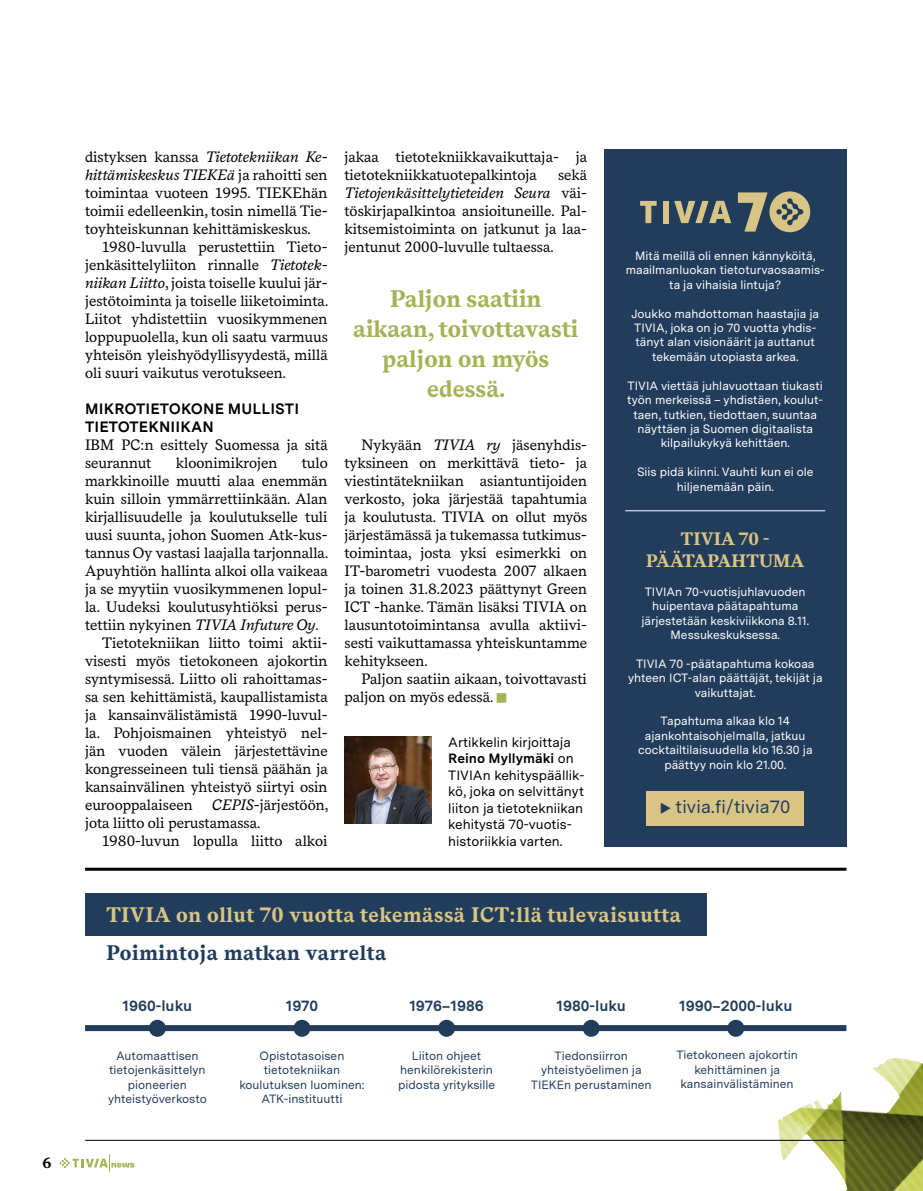
<style>
.page{position:relative;width:923px;height:1191px;background:#fff}
.page>*{position:absolute;margin:0;border:0;box-sizing:border-box;transform-origin:0 0}
.t1{font:700 24px/30px "Messina Serif";color:#a7b255;text-align:center}
.t2{font:700 21px "Messina Serif";letter-spacing:.025em;color:#d8c484}
.t3{font:700 21px "Messina Serif";letter-spacing:.025em;color:#223d5c}
.t4{font:700 18px/21.6px "Messina Serif";letter-spacing:.01em;color:#d8c484;text-align:center}
.t5{font:18px "Messina Sans";letter-spacing:.01em;color:#223d5c}
.t6{font:15px/18px "Messina Serif";color:#000;text-align:justify}
.t7{font:700 15px "Messina Sans";color:#223d5c}
.t8{font:700 15px/18px "Messina Sans";letter-spacing:.01em;color:#000}
.t9{font:700 15px "Messina Serif";color:#000}
.t10{font:13.5px/16.5px "Messina Sans";color:#000}
.t11{font:12px/14.4px "Messina Sans";color:#fff;text-align:center}
.t12{font:12px/14.4px "Messina Sans";color:#223d5c;text-align:center}
.s1{font-style:italic}
.s2{color:#a7b255}
.s3{font-weight:700}
</style>
<div class="page">
<svg style="left:60px;top:1154px;width:74px;height:17px"></svg>
<img style="left:778px;top:1058px;width:145px;height:133px">
<hr style="left:85px;top:1140px;width:761px;height:1px;background:#000">
<img style="left:344px;top:736px;width:87px;height:87px">
<div style="left:604px;top:149px;width:242px;height:697px;background:#223d5c"></div>
<svg style="left:640px;top:201px;width:16px;height:22px"></svg>
<div style="left:663px;top:201px;width:6px;height:22px;background:#d8c484"></div>
<svg style="left:674px;top:201px;width:57px;height:22px"></svg>
<svg style="left:738px;top:191px;width:72px;height:41px"></svg>
<hr style="left:85px;top:867px;width:761px;height:3px;background:#000">
<hr style="left:625px;top:510px;width:200px;height:1px;background:#fff">
<div style="left:646px;top:791px;width:158px;height:34px;background:#d8c484"></div>
<div style="left:85px;top:893px;width:621px;height:42px;background:#223d5c"></div>
<div style="left:85px;top:1025px;width:761px;height:6px;background:#223d5c"></div>
<div style="left:149px;top:1019px;width:17px;height:17px;background:#223d5c;border-radius:50%"></div>
<div style="left:293px;top:1019px;width:17px;height:17px;background:#223d5c;border-radius:50%"></div>
<div style="left:438px;top:1019px;width:17px;height:17px;background:#223d5c;border-radius:50%"></div>
<div style="left:583px;top:1019px;width:17px;height:17px;background:#223d5c;border-radius:50%"></div>
<div style="left:727px;top:1019px;width:17px;height:17px;background:#223d5c;border-radius:50%"></div>
<p class="t9" style="left:43px;top:1151px;width:11px">6</p>
<p class="t6" style="left:85px;top:147px;width:244px">distyksen kanssa <span class="s1">Tietotekniikan Ke&shy;hittämiskeskus TIEKEä</span> ja rahoitti sen toimintaa vuoteen 1995. TIEKEhän toimii edelleenkin, tosin nimellä Tie&shy;toyhteiskunnan kehittämiskeskus.</p>
<p class="t6" style="left:85px;top:237px;width:245px;text-indent:17px">1980-luvulla perustettiin Tieto&shy;jenkäsittelyliiton rinnalle <span class="s1">Tietotek&shy;niikan Liitto</span>, joista toiselle kuului jär&shy;jestötoiminta ja toiselle liiketoiminta.<br>Liitot yhdistettiin vuosikymmenen loppupuolella, kun oli saatu varmuus yhteisön yleishyödyllisyydestä, millä oli suuri vaikutus verotukseen.</p>
<p class="t8" style="left:85px;top:399px;width:215px">MIKROTIETOKONE MULLISTI<br>TIETOTEKNIIKAN</p>
<p class="t6" style="left:85px;top:435px;width:244px">IBM PC:n esittely Suomessa ja sitä seurannut</p>
<p class="t6" style="left:176px;top:453px;width:103px">kloonimikrojen</p>
<p class="t6" style="left:302px;top:453px;width:27px">tulo</p>
<p class="t6" style="left:85px;top:471px;width:244px">markkinoille muutti alaa enemmän</p>
<p class="t6" style="left:85px;top:489px;width:244px">kuin silloin ymmärrettiinkään. Alan</p>
<p class="t6" style="left:85px;top:507px;width:244px">kirjallisuudelle ja koulutukselle tuli</p>
<p class="t6" style="left:85px;top:525px;width:244px">uusi suunta, johon Suomen Atk-kus-</p>
<p class="t6" style="left:85px;top:543px;width:245px">tannus Oy vastasi laajalla tarjonnalla.</p>
<p class="t6" style="left:85px;top:561px;width:244px">Apuyhtiön hallinta alkoi olla vaikeaa</p>
<p class="t6" style="left:85px;top:579px;width:244px">ja se myytiin vuosikymmenen lopul-</p>
<p class="t6" style="left:85px;top:597px;width:244px">la. Uudeksi koulutusyhtiöksi perus-</p>
<p class="t6" style="left:85px;top:615px;width:235px">tettiin nykyinen <span class="s1">TIVIA Infuture Oy</span>.</p>
<p class="t6" style="left:102px;top:633px;width:227px">Tietotekniikan liitto toimi aktii-</p>
<p class="t6" style="left:85px;top:651px;width:244px">visesti myös tietokoneen ajokortin</p>
<p class="t6" style="left:85px;top:669px;width:244px">syntymisessä. Liitto oli rahoittamas-</p>
<p class="t6" style="left:85px;top:687px;width:244px">sa sen kehittämistä, kaupallistamista</p>
<p class="t6" style="left:85px;top:705px;width:244px">ja kansainvälistämistä 1990-luvul-</p>
<p class="t6" style="left:85px;top:723px;width:244px">la. Pohjoismainen yhteistyö nel-</p>
<p class="t6" style="left:85px;top:741px;width:244px">jän vuoden välein järjestettävine</p>
<p class="t6" style="left:85px;top:759px;width:244px">kongresseineen tuli tiensä päähän ja</p>
<p class="t6" style="left:85px;top:777px;width:244px">kansainvälinen yhteistyö siirtyi osin</p>
<p class="t6" style="left:85px;top:795px;width:109px">eurooppalaiseen</p>
<p class="t6" style="left:85px;top:795px;width:245px;text-indent:127px"><span class="s1">CEPIS</span>-järjestöön, jota liitto oli perustamassa.</p>
<p class="t6" style="left:102px;top:831px;width:227px">1980-luvun lopulla liitto alkoi</p>
<p class="t6" style="left:344px;top:147px;width:244px">jakaa tietotekniikkavaikuttaja- ja tietotekniikkatuotepalkintoja</p>
<p class="t6" style="left:344px;top:165px;width:244px;text-indent:213px">sekä <span class="s1">Tietojenkäsittelytieteiden Seura</span> väi&shy;töskirjapalkintoa ansioituneille. Pal&shy;kitsemistoiminta on jatkunut ja laa&shy;jentunut 2000-luvulle tultaessa.</p>
<h1 class="t1" style="left:353px;top:284px;width:227px">Paljon saatiin aikaan, toivottavasti paljon on myös edessä.</h1>
<p class="t6" style="left:344px;top:435px;width:244px;text-indent:17px">Nykyään <span class="s1">TIVIA ry</span> jäsenyhdis&shy;tyksineen on merkittävä tieto- ja viestintätekniikan asiantuntijoiden verkosto, joka järjestää tapahtumia ja koulutusta. TIVIA on ollut myös järjestämässä ja tukemassa tutkimus&shy;toimintaa, josta yksi esimerkki on IT-barometri vuodesta 2007 alkaen ja toinen 31.8.2023 päättynyt Green ICT -hanke. Tämän lisäksi TIVIA on lausuntotoimintansa avulla aktiivi&shy;sesti vaikuttamassa yhteiskuntamme kehitykseen.</p>
<p class="t6" style="left:344px;top:669px;width:244px;text-indent:17px">Paljon saatiin aikaan, toivottavasti paljon on myös edessä.<span class="s2">■</span></p>
<p class="t10" style="left:448px;top:733px;width:138px">Artikkelin kirjoittaja<br><span class="s3">Reino Myllymäki</span> on<br>TIVIAn kehityspäällik&shy;kö, joka on selvittänyt liiton ja tietotekniikan kehitystä 70-vuotis&shy;historiikkia varten.</p>
<p class="t11" style="left:625px;top:248px;width:200px">Mitä meillä oli ennen kännyköitä, maailmanluokan tietoturvaosaamis&shy;ta ja vihaisia lintuja?</p>
<p class="t11" style="left:631px;top:306px;width:189px">Joukko mahdottoman haastajia ja<br>TIVIA, joka on jo 70 vuotta yhdis&shy;tänyt alan visionäärit ja auttanut tekemään utopiasta arkea.</p>
<p class="t11" style="left:627px;top:378px;width:197px">TIVIA viettää juhlavuottaan tiukasti työn merkeissä – yhdistäen, koulut&shy;taen, tutkien, tiedottaen, suuntaa näyttäen ja Suomen digitaalista kilpailukykyä kehittäen.</p>
<p class="t11" style="left:637px;top:464px;width:178px">Siis pidä kiinni. Vauhti kun ei ole hiljenemään päin.</p>
<p class="t4" style="left:646px;top:528px;width:160px">TIVIA 70 -<br>PÄÄTAPAHTUMA</p>
<p class="t11" style="left:641px;top:584px;width:169px">TIVIAn 70-vuotisjuhlavuoden huipentava päätapahtuma järjestetään keskiviikkona 8.11.<br>Messukeskuksessa.</p>
<p class="t11" style="left:628px;top:656px;width:196px">TIVIA 70 -päätapahtuma kokoaa yhteen ICT-alan päättäjät, tekijät ja vaikuttajat.</p>
<p class="t11" style="left:638px;top:713px;width:176px">Tapahtuma alkaa klo 14 ajankohtaisohjelmalla, jatkuu cocktailtilaisuudella klo 16.30 ja päättyy noin klo 21.00.</p>
<p class="t5" style="left:660px;top:793px;width:132px">◆ tivia.fi/tivia70</p>
<h2 class="t2" style="left:106px;top:898px;width:576px">TIVIA on ollut 70 vuotta tekemässä ICT:llä tulevaisuutta</h2>
<h2 class="t3" style="left:106px;top:937px;width:281px">Poimintoja matkan varrelta</h2>
<p class="t7" style="left:122px;top:994px;width:71px">1960-luku</p>
<p class="t7" style="left:286px;top:994px;width:34px">1970</p>
<p class="t7" style="left:409px;top:994px;width:76px">1976–1986</p>
<p class="t7" style="left:556px;top:994px;width:71px">1980-luku</p>
<p class="t7" style="left:679px;top:994px;width:115px">1990–2000-luku</p>
<p class="t12" style="left:108px;top:1048px;width:100px">Automaattisen tietojenkäsittelyn pioneerien yhteistyöverkosto</p>
<p class="t12" style="left:239px;top:1048px;width:127px">Opistotasoisen tietotekniikan koulutuksen luominen:<br>ATK-instituutti</p>
<p class="t12" style="left:398px;top:1048px;width:99px">Liiton ohjeet henkilörekisterin pidosta yrityksille</p>
<p class="t12" style="left:531px;top:1048px;width:122px">Tiedonsiirron yhteistyöelimen ja<br>TIEKEn perustaminen</p>
<p class="t12" style="left:676px;top:1047px;width:123px">Tietokoneen ajokortin kehittäminen ja kansainvälistäminen</p>
</div>
